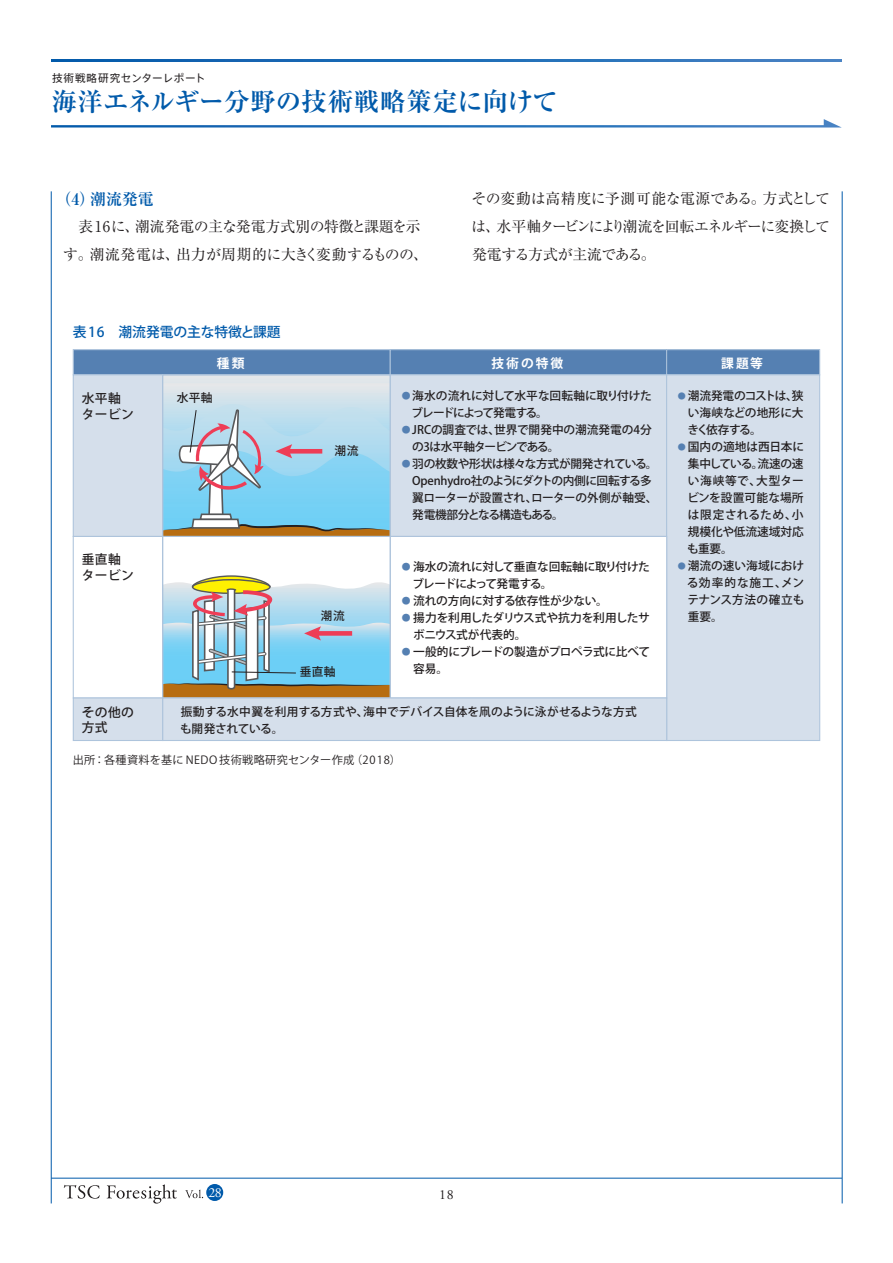
<style>
.page{position:relative;width:893px;height:1263px;background:#fff}
.page>*{position:absolute;margin:0;border:0;box-sizing:border-box;transform-origin:0 0}
.t1{font:700 25.5px "Ryumin Pro";letter-spacing:.005em;color:#015aaa}
.t2{font:700 15.9px "Ryumin Pro";color:#015aaa}
.t3{font:14.85px/27.6px "Ryumin Pro";letter-spacing:-.035em;color:#231f20;text-align:justify}
.t4{font:14.85px/27.6px "Ryumin Pro";color:#231f20}
.t5{font:500 13.8px "Koz Go Pr 6 N";letter-spacing:-.005em;color:#015aaa}
.t6{font:13.8px "Adobe Garamond Pro";color:#fff}
.t7{font:13.8px "Adobe Garamond Pro";color:#231f20}
.t8{font:500 12.75px/15.9px "Koz Go Pr 6 N";letter-spacing:.03em;color:#231f20}
.t9{font:700 12.75px "Koz Go Pr 6 N";letter-spacing:.16em;color:#fff}
.t10{font:500 11.7px/17px "Koz Go Pr 6 N";letter-spacing:-.02em;color:#231f20}
.t11{font:500 11.7px/17px "Koz Go Pr 6 N";color:#231f20}
.t12{font:500 11.55px "Koz Go Pr 6 N";color:#231f20}
.t13{font:11.1px "Koz Go Pr 6 N";letter-spacing:.03em;color:#231f20}
.t14{font:10.65px "Axis Std";letter-spacing:.04em;color:#231f20}
.t15{font:500 8.7px/17px "Koz Go Pr 6 N";color:#5580b2}
.t16{font:500 7.95px "Koz Go Pr 6 N";color:#5580b2}
</style>
<div class="page">
<div style="left:163px;top:375px;width:227px;height:161px;background:#e2e7ea"></div>
<div style="left:163px;top:383px;width:227px;height:153px;background:linear-gradient(to right,#dbe5eb,#dbe5eb)"></div>
<svg style="left:164px;top:575px;width:225px;height:121px;background:#a7c5c8"></svg>
<svg style="left:164px;top:403px;width:225px;height:132px;background:#9ecadc"></svg>
<svg style="left:73px;top:349px;width:317px;height:25px;background:#5983b4"></svg>
<div style="left:390px;top:350px;width:277px;height:25px;background:#5580b2"></div>
<div style="left:390px;top:349px;width:277px;height:26px;border:1px solid #aec4dc"></div>
<div style="left:667px;top:350px;width:153px;height:25px;background:#5580b2"></div>
<div style="left:666px;top:349px;width:154px;height:26px;border:1px solid #aec4dc"></div>
<div style="left:390px;top:375px;width:277px;height:161px;background:#d5dfeb"></div>
<div style="left:390px;top:374px;width:277px;height:163px;border:1px solid #aec4dc"></div>
<div style="left:667px;top:375px;width:153px;height:365px;background:#d5dfeb"></div>
<div style="left:666px;top:374px;width:154px;height:367px;border:1px solid #aec4dc"></div>
<div style="left:73px;top:375px;width:90px;height:161px;background:#d5dfeb"></div>
<div style="left:73px;top:374px;width:90px;height:163px;border:1px solid #aec4dc"></div>
<div style="left:162px;top:374px;width:229px;height:163px;border:1px solid #aec4dc"></div>
<div style="left:73px;top:536px;width:90px;height:162px;border:1px solid #aec4dc"></div>
<div style="left:390px;top:536px;width:277px;height:162px;border:1px solid #aec4dc"></div>
<div style="left:162px;top:536px;width:229px;height:162px;border:1px solid #aec4dc"></div>
<div style="left:73px;top:698px;width:90px;height:42px;background:#d5dfeb"></div>
<div style="left:73px;top:697px;width:90px;height:44px;border:1px solid #aec4dc"></div>
<div style="left:163px;top:698px;width:504px;height:42px;background:#d5dfeb"></div>
<div style="left:162px;top:697px;width:505px;height:44px;border:1px solid #aec4dc"></div>
<svg style="left:51px;top:119px;width:791px;height:9px"></svg>
<svg style="left:51px;top:60px;width:791px;height:2px;background:#226db6"></svg>
<hr style="left:51px;top:191px;width:1px;height:1012px;background:#015aaa">
<hr style="left:842px;top:191px;width:1px;height:1012px;background:#015aaa">
<hr style="left:51px;top:1178px;width:791px;height:1px;background:#015aaa">
<div style="left:206px;top:1184px;width:17px;height:17px;background:#015aaa;border-radius:50%"></div>
<svg style="left:185px;top:1190px;width:18px;height:8px"></svg>
<svg style="left:64px;top:1185px;width:36px;height:14px"></svg>
<svg style="left:107px;top:1184px;width:70px;height:19px"></svg>
<p class="t14" style="left:52px;top:70px;width:155px">技術戦略研究センターレポート</p>
<h1 class="t1" style="left:51px;top:81px;width:508px">海洋エネルギー分野の技術戦略策定に向けて</h1>
<h2 class="t2" style="left:55px;top:187px;width:100px">（4）潮流発電</h2>
<p class="t4" style="left:63px;top:212px;width:366px">　表16に、潮流発電の主な発電方式別の特徴と課題を示す。潮流発電は、出力が周期的に大きく変動するものの、</p>
<p class="t5" style="left:73px;top:324px;width:210px">表 16　潮流発電の主な特徴と課題</p>
<p class="t3" style="left:471px;top:184px;width:360px">その変動は高精度に予測可能な電源である。方式としては、水平軸タービンにより潮流を回転エネルギーに変換して発電する方式が主流である。</p>
<p class="t8" style="left:82px;top:390px;width:54px">水平軸タービン</p>
<p class="t8" style="left:82px;top:552px;width:54px">垂直軸タービン</p>
<p class="t9" style="left:217px;top:356px;width:29px">種類</p>
<p class="t9" style="left:491px;top:356px;width:73px">技術の特徴</p>
<p class="t9" style="left:721px;top:356px;width:43px">課題等</p>
<p class="t10" style="left:687px;top:388px;width:119px">潮流発電のコストは、狭い海峡などの地形に大きく依存する。<br>国内の適地は西日本に集中している。流速の速い海峡等で、大型タービンを設置可能な場所は限定されるため、小規模化や低流速域対応も重要。<br>潮流の速い海域における効率的な施工、メンテナンス方法の確立も重要。</p>
<p class="t10" style="left:411px;top:388px;width:248px">海水の流れに対して水平な回転軸に取り付けたブレードによって発電する。<br>JRCの調査では、世界で開発中の潮流発電の4分の3は水平軸タービンである。<br>羽の枚数や形状は様々な方式が開発されている。<br>Openhydro社のようにダクトの内側に回転する多翼ローターが設置され、ローターの外側が軸受、発電機部分となる構造もある。</p>
<p class="t15" style="left:402px;top:387px;width:10px">●</p>
<p class="t15" style="left:402px;top:421px;width:10px">●</p>
<p class="t15" style="left:402px;top:455px;width:10px">●</p>
<p class="t16" style="left:678px;top:391px;width:9px">●</p>
<p class="t10" style="left:177px;top:390px;width:37px">水平軸</p>
<p class="t16" style="left:678px;top:443px;width:9px">●</p>
<p class="t10" style="left:334px;top:443px;width:26px">潮流</p>
<p class="t10" style="left:412px;top:558px;width:239px">海水の流れに対して垂直な回転軸に取り付けたブレードによって発電する。<br>流れの方向に対する依存性が少ない。<br>揚力を利用したダリウス式や抗力を利用したサボニウス式が代表的。<br>一般的にブレードの製造がプロペラ式に比べて容易。</p>
<p class="t16" style="left:678px;top:562px;width:9px">●</p>
<p class="t15" style="left:402px;top:559px;width:10px">●</p>
<p class="t15" style="left:402px;top:593px;width:10px">● ●</p>
<p class="t15" style="left:402px;top:644px;width:10px">●</p>
<p class="t12" style="left:321px;top:609px;width:25px">潮流</p>
<p class="t10" style="left:300px;top:664px;width:37px">垂直軸</p>
<p class="t8" style="left:82px;top:704px;width:54px">その他の方式</p>
<p class="t11" style="left:180px;top:704px;width:458px">振動する水中翼を利用する方式や、海中でデバイス自体を凧のように泳がせるような方式も開発されている。</p>
<p class="t13" style="left:73px;top:753px;width:330px">出所：各種資料を基に NEDO 技術戦略研究センター作成（2018）</p>
<p class="t6" style="left:208px;top:1184px;width:15px">28</p>
<p class="t7" style="left:439px;top:1186px;width:16px">18</p>
</div>
